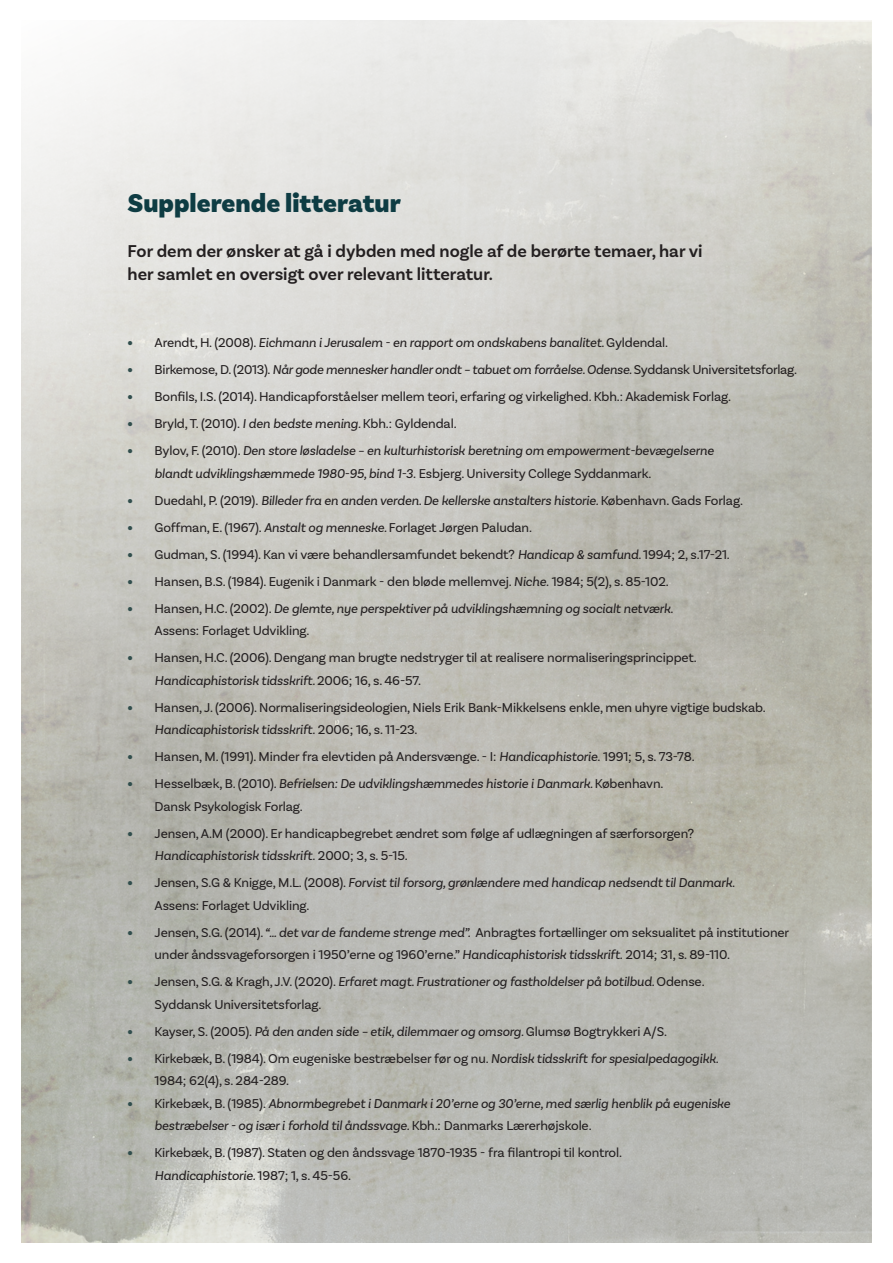
<style>
.page{position:relative;width:893px;height:1263px;background:#fff}
.page>*{position:absolute;margin:0;border:0;box-sizing:border-box;transform-origin:0 0}
.t1{font:900 27px "Basic Sans";color:#0e3c43}
.t2{font:600 18px/22.5px "Basic Sans";color:#231f20}
.t3{font:13.5px/22.5px "Basic Sans";letter-spacing:-.01em;color:#231f20}
.t4{font:italic 13.5px/22.5px "Basic Sans";letter-spacing:-.01em;color:#231f20}
.s1{font-weight:900;font-style:normal;color:#314e4d}
.s2{font-style:normal}
.s3{font-weight:900;color:#314e4d}
.s4{font-style:italic}
</style>
<div class="page">
<h2 class="t1" style="left:128px;top:187px;width:275px">Supplerende litteratur</h2>
<p class="t2" style="left:128px;top:240px;width:577px">For dem der ønsker at gå i dybden med nogle af de berørte temaer, har vi her samlet en oversigt over relevant litteratur.</p>
<p class="t4" style="left:128px;top:331px;width:542px"><span class="s1">•</span> <span class="s2">Arendt, H. (2008).</span> Eichmann i Jerusalem - en rapport om ondskabens banalitet. <span class="s2">Gyldendal.</span></p>
<p class="t4" style="left:128px;top:358px;width:671px"><span class="s1">•</span> <span class="s2">Birkemose, D. (2013).</span> Når gode mennesker handler ondt – tabuet om forråelse. Odense.<span class="s2">Syddansk Universitetsforlag.</span></p>
<p class="t3" style="left:128px;top:385px;width:605px"><span class="s3">•</span> Bonfls, I.S. (2014). Handicapforståelser mellem teori, erfaring og virkelighed. Kbh.: Akademisk Forlag.</p>
<p class="t3" style="left:128px;top:412px;width:331px"><span class="s3">•</span> Bryld, T. (2010). <span class="s4">I den bedste mening.</span> Kbh.: Gyldendal.</p>
<p class="t4" style="left:155px;top:439px;width:561px;text-indent:-27px"><span class="s1">•</span> <span class="s2">Bylov, F. (2010).</span> Den store løsladelse – en kulturhistorisk beretning om empowerment-bevægelserne blandt udviklingshæmmede 1980-95, bind 1-3. <span class="s2">Esbjerg. University College Syddanmark.</span></p>
<p class="t4" style="left:128px;top:489px;width:617px"><span class="s1">•</span> <span class="s2">Duedahl, P. (2019).</span> Billeder fra en anden verden. De kellerske anstalters historie. <span class="s2">København. Gads Forlag.</span></p>
<p class="t3" style="left:128px;top:516px;width:406px"><span class="s3">•</span> Goffman, E. (1967). <span class="s4">Anstalt og menneske.</span> Forlaget Jørgen Paludan.</p>
<p class="t3" style="left:128px;top:543px;width:604px"><span class="s3">•</span> Gudman, S. (1994). Kan vi være behandlersamfundet bekendt? <span class="s4">Handicap &amp; samfund.</span> 1994; 2, s.17-21.</p>
<p class="t3" style="left:128px;top:570px;width:543px"><span class="s3">•</span> Hansen, B.S. (1984). Eugenik i Danmark - den bløde mellemvej. <span class="s4">Niche.</span> 1984; 5(2), s. 85-102.</p>
<p class="t4" style="left:155px;top:597px;width:520px;text-indent:-27px"><span class="s1">•</span> <span class="s2">Hansen, H.C. (2002).</span> De glemte, nye perspektiver på udviklingshæmning og socialt netværk.<br><span class="s2">Assens: Forlaget Udvikling.</span></p>
<p class="t3" style="left:155px;top:646px;width:544px;text-indent:-27px"><span class="s3">•</span> Hansen, H.C. (2006). Dengang man brugte nedstryger til at realisere normaliseringsprincippet.<br><span class="s4">Handicaphistorisk tidsskrift.</span> 2006; 16, s. 46-57.</p>
<p class="t3" style="left:155px;top:696px;width:613px;text-indent:-27px"><span class="s3">•</span> Hansen, J. (2006). Normaliseringsideologien, Niels Erik Bank-Mikkelsens enkle, men uhyre vigtige budskab.<br><span class="s4">Handicaphistorisk tidsskrift.</span> 2006; 16, s. 11-23.</p>
<p class="t3" style="left:128px;top:745px;width:569px"><span class="s3">•</span> Hansen, M. (1991). Minder fra elevtiden på Andersvænge. - I: <span class="s4">Handicaphistorie.</span> 1991; 5, s. 73-78.</p>
<p class="t3" style="left:155px;top:772px;width:510px;text-indent:-27px"><span class="s3">•</span> Hesselbæk, B. (2010). <span class="s4">Befrielsen: De udviklingshæmmedes historie i Danmark.</span> København.<br>Dansk Psykologisk Forlag.</p>
<p class="t3" style="left:155px;top:822px;width:541px;text-indent:-27px"><span class="s3">•</span> Jensen, A.M (2000). Er handicapbegrebet ændret som følge af udlægningen af særforsorgen?<br><span class="s4">Handicaphistorisk tidsskrift.</span> 2000; 3, s. 5-15.</p>
<p class="t4" style="left:155px;top:871px;width:582px;text-indent:-27px"><span class="s1">•</span> <span class="s2">Jensen, S.G &amp; Knigge, M.L. (2008).</span> Forvist til forsorg, grønlændere med handicap nedsendt til Danmark.<br><span class="s2">Assens: Forlaget Udvikling.</span></p>
<p class="t3" style="left:155px;top:921px;width:636px;text-indent:-27px"><span class="s3">•</span> Jensen, S.G. (2014). <span class="s4">“… det var de fandeme strenge med”.</span> Anbragtes fortællinger om seksualitet på institutioner under åndssvageforsorgen i 1950’erne og 1960’erne.” <span class="s4">Handicaphistorisk tidsskrift.</span> 2014; 31, s. 89-110.</p>
<p class="t3" style="left:155px;top:970px;width:552px;text-indent:-27px"><span class="s3">•</span> Jensen, S.G. &amp; Kragh, J.V. (2020). <span class="s4">Erfaret magt. Frustrationer og fastholdelser på botilbud.</span> Odense.<br>Syddansk Universitetsforlag.</p>
<p class="t4" style="left:128px;top:1020px;width:541px"><span class="s1">•</span> <span class="s2">Kayser, S. (2005).</span> På den anden side – etik, dilemmaer og omsorg. <span class="s2">Glumsø Bogtrykkeri A/S.</span></p>
<p class="t3" style="left:155px;top:1047px;width:565px;text-indent:-27px"><span class="s3">•</span> Kirkebæk, B. (1984). Om eugeniske bestræbelser før og nu. <span class="s4">Nordisk tidsskrift for spesialpedagogikk.<br></span>1984; 62(4), s. 284-289.</p>
<p class="t4" style="left:155px;top:1092px;width:577px;text-indent:-27px"><span class="s1">•</span> <span class="s2">Kirkebæk, B. (1985).</span> Abnormbegrebet i Danmark i 20’erne og 30’erne, med særlig henblik på eugeniske bestræbelser - og især i forhold til åndssvage. <span class="s2">Kbh.: Danmarks Lærerhøjskole.</span></p>
<p class="t3" style="left:155px;top:1141px;width:469px;text-indent:-27px"><span class="s3">•</span> Kirkebæk, B. (1987). Staten og den åndssvage 1870-1935 - fra flantropi til kontrol.<br><span class="s4">Handicaphistorie.</span> 1987; 1, s. 45-56.</p>
</div>
